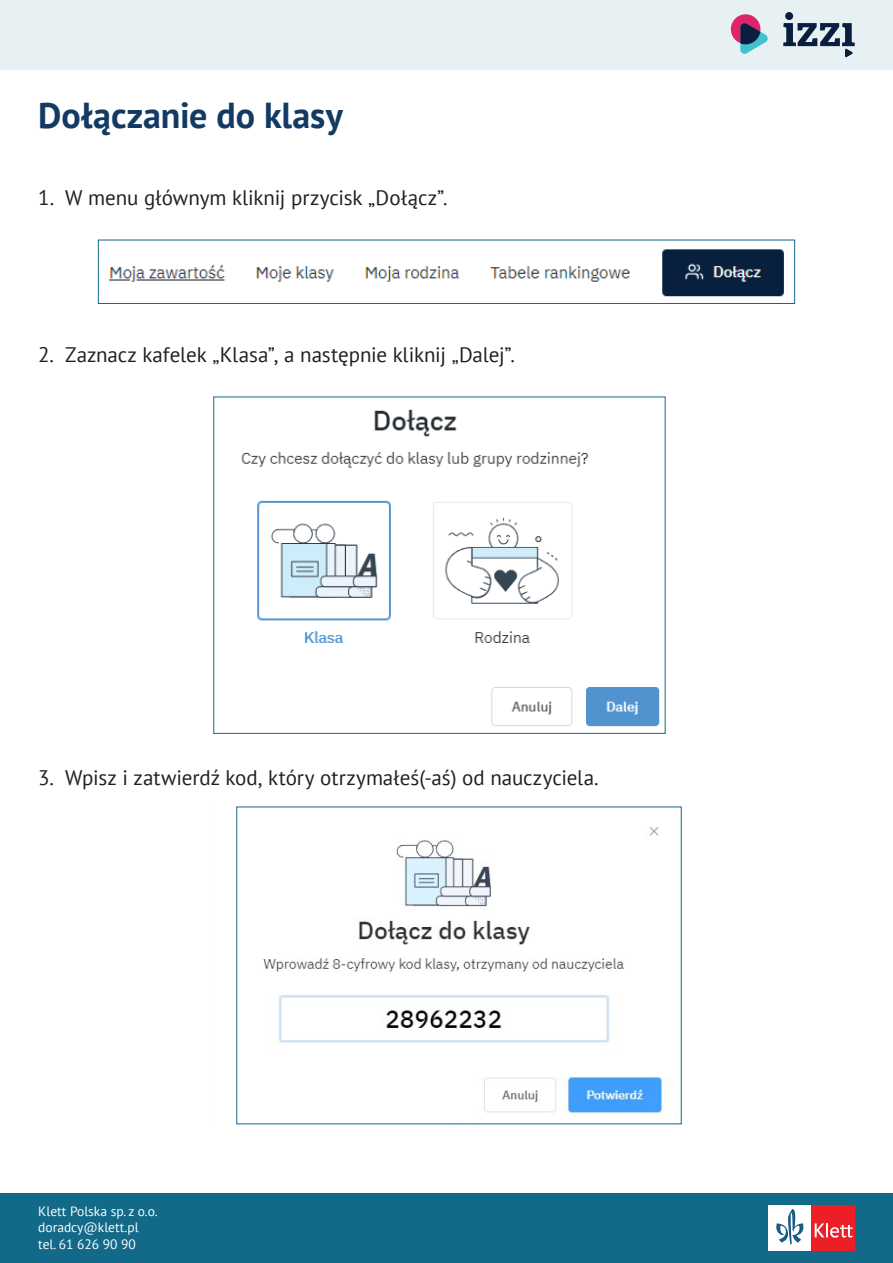
<style>
.page{position:relative;width:893px;height:1263px;background:#fff}
.page>*{position:absolute;margin:0;border:0;box-sizing:border-box;transform-origin:0 0}
.t1{font:700 36px "PT Sans";letter-spacing:-.005em;color:#133a65}
.t2{font:21px "PT Sans";letter-spacing:-.005em;color:#231f20}
.t3{font:13.5px/16.2px "PT Sans";color:#fff}
</style>
<div class="page">
<img style="left:241px;top:403px;width:425px;height:330px">
<div style="left:0;top:1194px;width:893px;height:69px;background:#126988"></div>
<div style="left:769px;top:1206px;width:43px;height:45px;background:#fff"></div>
<div style="left:811px;top:1206px;width:44px;height:45px;background:#ec1f26"></div>
<svg style="left:776px;top:1209px;width:27px;height:36px"></svg>
<svg style="left:815px;top:1223px;width:38px;height:14px"></svg>
<div style="left:0;top:0;width:893px;height:69px;background:#e7f0f3"></div>
<svg style="left:730px;top:14px;width:38px;height:40px"></svg>
<svg style="left:783px;top:12px;width:72px;height:46px"></svg>
<img style="left:109px;top:249px;width:675px;height:48px">
<div style="left:98px;top:240px;width:697px;height:64px;border:1px solid #126988"></div>
<div style="left:213px;top:397px;width:452px;height:337px;border:1px solid #126988"></div>
<img style="left:236px;top:827px;width:441px;height:298px">
<h1 class="t1" style="left:38px;top:92px;width:306px">Dołączanie do klasy</h1>
<p class="t2" style="left:38px;top:185px;width:411px">1. W menu głównym kliknij przycisk „Dołącz”.</p>
<p class="t2" style="left:38px;top:341px;width:478px">2. Zaznacz kafelek „Klasa”, a następnie kliknij „Dalej”.</p>
<p class="t2" style="left:38px;top:764px;width:562px">3. Wpisz i zatwierdź kod, który otrzymałeś(-aś) od nauczyciela.</p>
<p class="t3" style="left:38px;top:1203px;width:121px">Klett Polska sp. z o.o. doradcy@klett.pl tel. 61 626 90 90</p>
</div>
